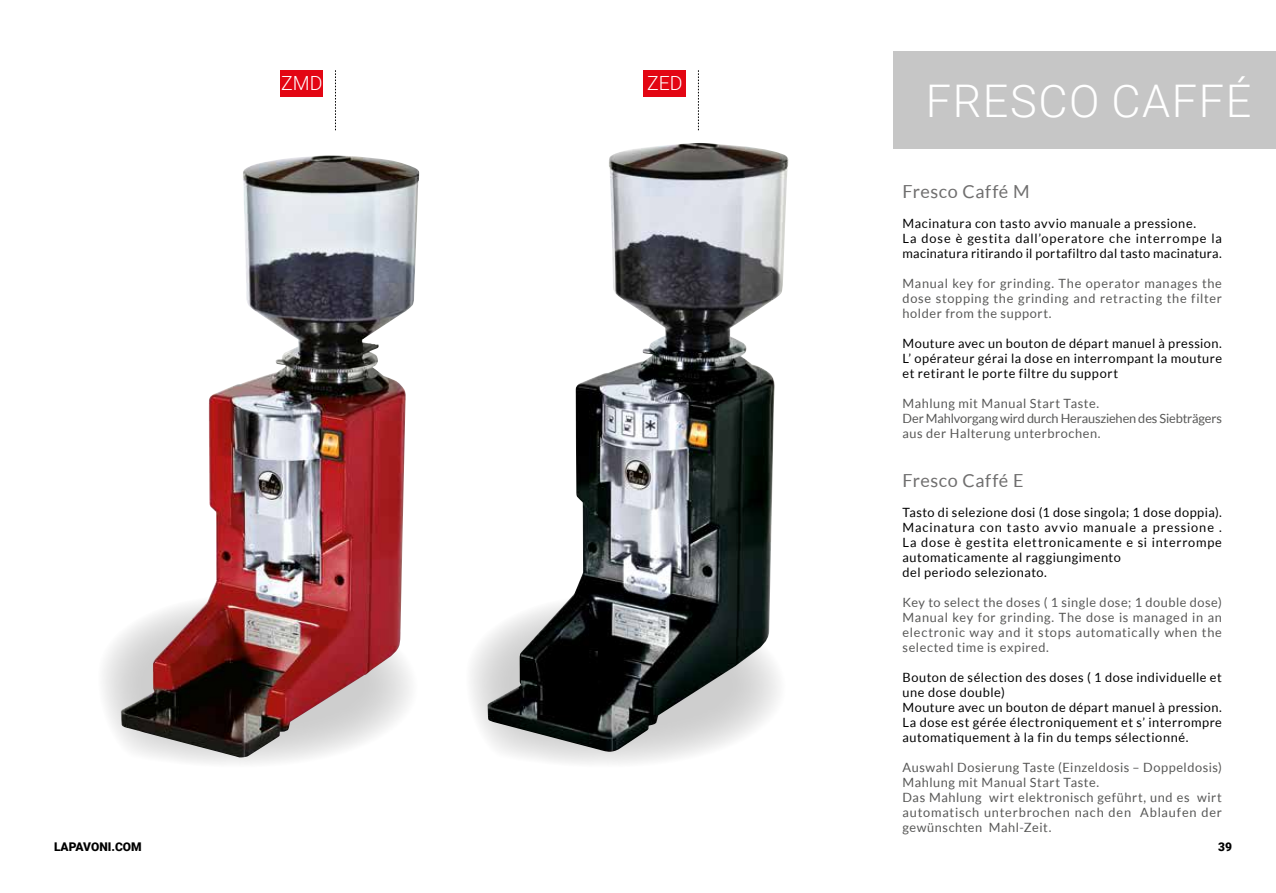
<style>
.page{position:relative;width:1276px;height:893px;background:#fff}
.page>*{position:absolute;margin:0;border:0;box-sizing:border-box;transform-origin:0 0}
.t1{font:300 45px "Roboto";letter-spacing:.035em;color:#fff}
.t2{font:300 19.5px "Roboto";color:#fff}
.t3{font:18px "Lato";letter-spacing:.03em;color:#706f6f}
.t4{font:12.75px/15px "Lato";letter-spacing:.04em;color:#000}
.t5{font:12.75px/15px "Lato";letter-spacing:.045em;color:#575756;text-align:justify}
.t6{font:12.75px/15px "Lato";letter-spacing:.015em;color:#575756}
.t7{font:900 12px "Roboto";color:#000}
</style>
<div class="page">
<svg style="left:471px;top:640px;width:226px;height:123px;fill:#f2f2f2"></svg>
<svg style="left:103px;top:638px;width:197px;height:125px;fill:#f4f4f4"></svg>
<div style="left:893px;top:51px;width:383px;height:98px;background:#c6c6c6"></div>
<img style="left:121px;top:155px;width:299px;height:603px">
<img style="left:487px;top:143px;width:301px;height:609px">
<svg style="left:335px;top:70px;width:1px;height:60px"></svg>
<div style="left:281px;top:70px;width:42px;height:27px;background:#e30613"></div>
<svg style="left:698px;top:70px;width:1px;height:60px"></svg>
<div style="left:643px;top:70px;width:43px;height:27px;background:#e30613"></div>
<h2 class="t2" style="left:281px;top:70px;width:43px">ZMD</h2>
<h2 class="t2" style="left:647px;top:70px;width:37px">ZED</h2>
<h1 class="t1" style="left:926px;top:69px;width:327px">FRESCO CAFFÉ</h1>
<h3 class="t3" style="left:902px;top:181px;width:129px">Fresco Caffé M</h3>
<p class="t4" style="left:902px;top:216px;width:321px">Macinatura con tasto avvio manuale a pressione.<br>La dose è gestita dall’operatore che interrompe la macinatura ritirando il portafiltro dal tasto macinatura.</p>
<p class="t5" style="left:902px;top:276px;width:321px">Manual key for grinding. The operator manages the dose stopping the grinding and retracting the filter holder from the support.</p>
<p class="t4" style="left:902px;top:336px;width:321px;text-align:justify">Mouture avec un bouton de départ manuel à pression.<br>L’ opérateur gérai la dose en interrompant la mouture et retirant le porte filtre du support</p>
<p class="t6" style="left:902px;top:396px;width:321px">Mahlung mit Manual Start Taste.<br>Der Mahlvorgang wird durch Herausziehen des Siebträgers aus der Halterung unterbrochen.</p>
<h3 class="t3" style="left:902px;top:471px;width:123px">Fresco Caffé E</h3>
<p class="t4" style="left:902px;top:505px;width:321px">Tasto di selezione dosi (1 dose singola; 1 dose doppia).<br>Macinatura con tasto avvio manuale a pressione .<br>La dose è gestita elettronicamente e si interrompe automaticamente al raggiungimento<br>del periodo selezionato.</p>
<p class="t5" style="left:902px;top:595px;width:321px">Key to select the doses ( 1 single dose; 1 double dose)<br>Manual key for grinding. The dose is managed in an electronic way and it stops automatically when the selected time is expired.</p>
<p class="t4" style="left:902px;top:670px;width:321px">Bouton de sélection des doses ( 1 dose individuelle et une dose double)<br>Mouture avec un bouton de départ manuel à pression.<br>La dose est gérée électroniquement et s’ interrompre automatiquement à la fin du temps sélectionné.</p>
<p class="t5" style="left:902px;top:760px;width:321px;text-align:left">Auswahl Dosierung Taste (Einzeldosis – Doppeldosis)<br>Mahlung mit Manual Start Taste.<br>Das Mahlung wirt elektronisch geführt, und es wirt automatisch unterbrochen nach den Ablaufen der gewünschten Mahl-Zeit.</p>
<p class="t7" style="left:54px;top:838px;width:89px">LAPAVONI.COM</p>
<p class="t7" style="left:1218px;top:838px;width:15px">39</p>
</div>
